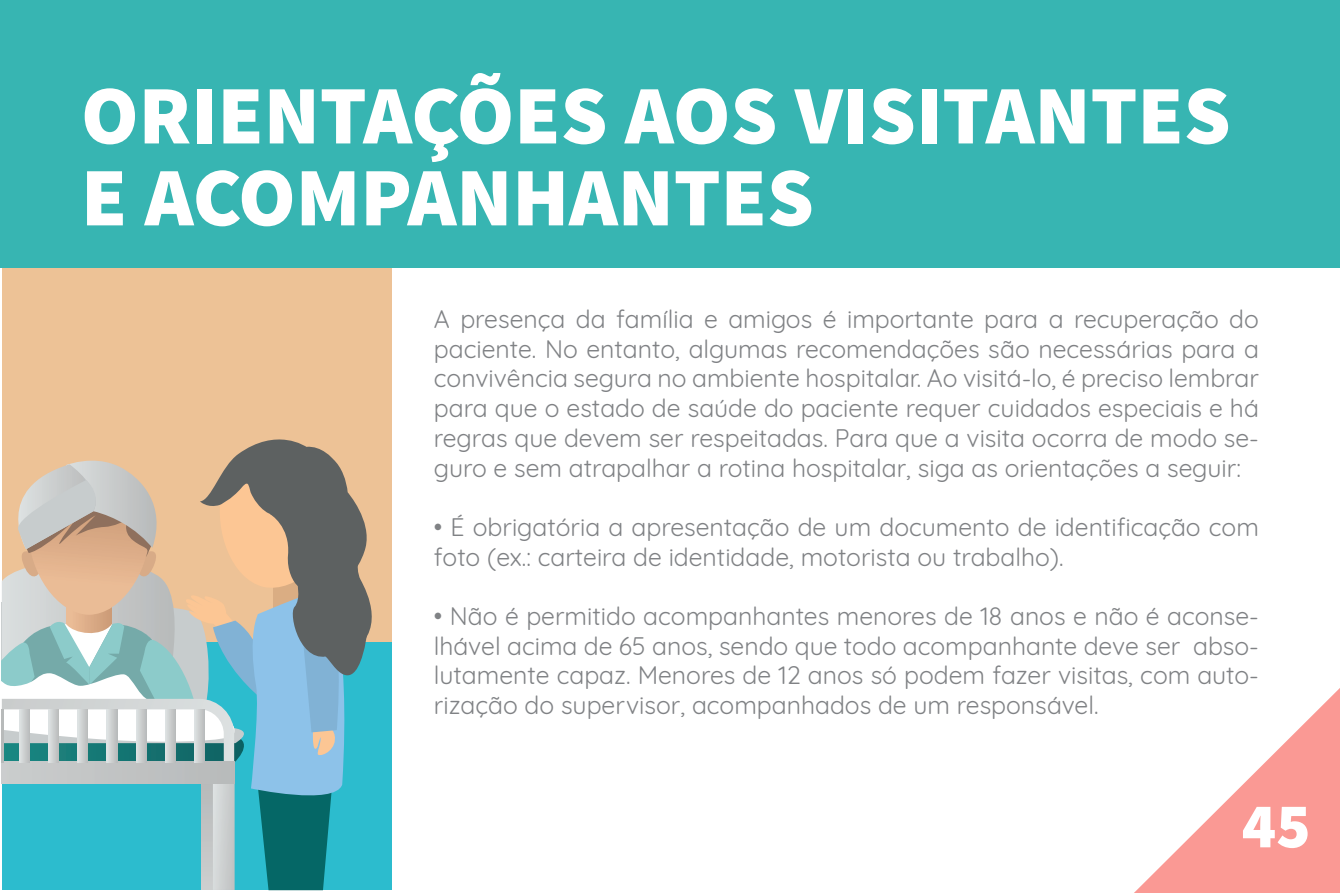
<style>
.page{position:relative;width:1340px;height:893px;background:#fff}
.page>*{position:absolute;margin:0;border:0;box-sizing:border-box;transform-origin:0 0}
.t1{font:900 83.25px/81.9px "Source Sans Pro";color:#fff}
.t2{font:63.9px "Source Sans Variable";color:#fff}
.t3{font:24.75px/29.7px "Quicksand";color:#808285;text-align:justify}
</style>
<div class="page">
<svg style="left:1134px;top:689px;width:205px;height:204px"></svg>
<div style="left:2px;top:268px;width:389px;height:374px;background:#edc296"></div>
<svg style="left:1px;top:439px;width:387px;height:451px"></svg>
<div style="left:0;top:0;width:1339px;height:268px;background:#37b5b2"></div>
<h1 class="t1" style="left:81px;top:79px;width:1151px">ORIENTAÇÕES AOS VISITANTES<br>E ACOMPANHANTES</h1>
<p class="t3" style="left:434px;top:302px;width:826px">A presença da família e amigos é importante para a recuperação do paciente. No entanto, algumas recomendações são necessárias para a convivência segura no ambiente hospitalar. Ao visitá-lo, é preciso lembrar para que o estado de saúde do paciente requer cuidados especiais e há regras que devem ser respeitadas. Para que a visita ocorra de modo se&shy;guro e sem atrapalhar a rotina hospitalar, siga as orientações a seguir:</p>
<p class="t3" style="left:434px;top:510px;width:826px">• É obrigatória a apresentação de um documento de identificação com foto (ex.: carteira de identidade, motorista ou trabalho).</p>
<p class="t3" style="left:434px;top:599px;width:826px">• Não é permitido acompanhantes menores de 18 anos e não é aconse&shy;lhável acima de 65 anos, sendo que todo acompanhante deve ser abso&shy;lutamente capaz. Menores de 12 anos só podem fazer visitas, com auto&shy;rização do supervisor, acompanhados de um responsável.</p>
<h2 class="t2" style="left:1241px;top:787px;width:70px">45</h2>
</div>
